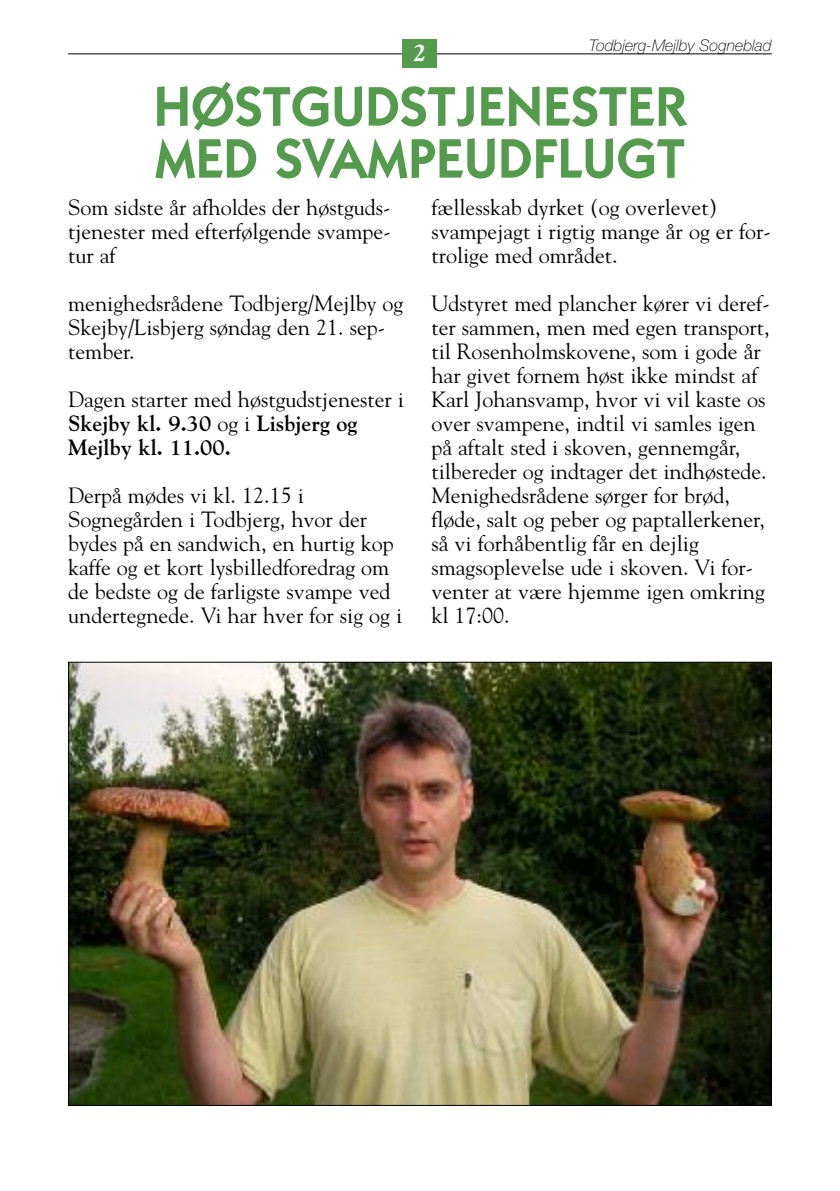
<style>
.page{position:relative;width:840px;height:1191px;background:#fff}
.page>*{position:absolute;margin:0;border:0;box-sizing:border-box;transform-origin:0 0}
.t1{font:600 56px/52px "Itc Kabel";color:#549b4d}
.t2{font:800 24px "Goudy";color:#fff}
.t3{font:22px/24px "Goudy";color:#000}
.t4{font:700 22px/24px "Goudy";color:#000}
.t5{font:italic 100 16px "Helvetica Neue";color:#000}
.s1{font-weight:400}
</style>
<div class="page">
<hr style="left:68px;top:54px;width:703px;height:1px;background:#000">
<div style="left:403px;top:40px;width:34px;height:28px;background:#549b4d"></div>
<img style="left:70px;top:663px;width:699px;height:441px">
<p class="t2" style="left:413px;top:43px;width:15px">2</p>
<p class="t5" style="left:589px;top:40px;width:184px">Todbjerg-Mejlby Sogneblad</p>
<h1 class="t1" style="left:154px;top:85px;width:534px">HØSTGUDSTJENESTER<br>MED SVAMPEUDFLUGT</h1>
<p class="t3" style="left:68px;top:195px;width:324px;text-align:justify">Som sidste år afholdes der høstguds&shy;tjenester med efterfølgende svampe&shy;tur af</p>
<p class="t3" style="left:68px;top:291px;width:336px">menighedsrådene Todbjerg/Mejlby og<br>Skejby/Lisbjerg søndag den 21. sep&shy;tember.</p>
<p class="t4" style="left:68px;top:387px;width:337px"><span class="s1">Dagen starter med høstgudstjenester i<br></span>Skejby kl. 9.30 <span class="s1">og i</span> Lisbjerg og<br>Mejlby kl. 11.00.</p>
<p class="t3" style="left:68px;top:483px;width:335px">Derpå mødes vi kl. 12.15 i Sognegården i Todbjerg, hvor der bydes på en sandwich, en hurtig kop kaffe og et kort lysbilledforedrag om de bedste og de farligste svampe ved undertegnede. Vi har hver for sig og i</p>
<p class="t3" style="left:431px;top:195px;width:341px">fællesskab dyrket (og overlevet) svampejagt i rigtig mange år og er for&shy;trolige med området.</p>
<p class="t3" style="left:431px;top:291px;width:340px">Udstyret med plancher kører vi deref&shy;ter sammen, men med egen transport, til Rosenholmskovene, som i gode år har givet fornem høst ikke mindst af Karl Johansvamp, hvor vi vil kaste os over svampene, indtil vi samles igen på aftalt sted i skoven, gennemgår, tilbereder og indtager det indhøstede.<br>Menighedsrådene sørger for brød, fløde, salt og peber og paptallerkener, så vi forhåbentlig får en dejlig smagsoplevelse ude i skoven. Vi for&shy;venter at være hjemme igen omkring kl 17:00.</p>
</div>
